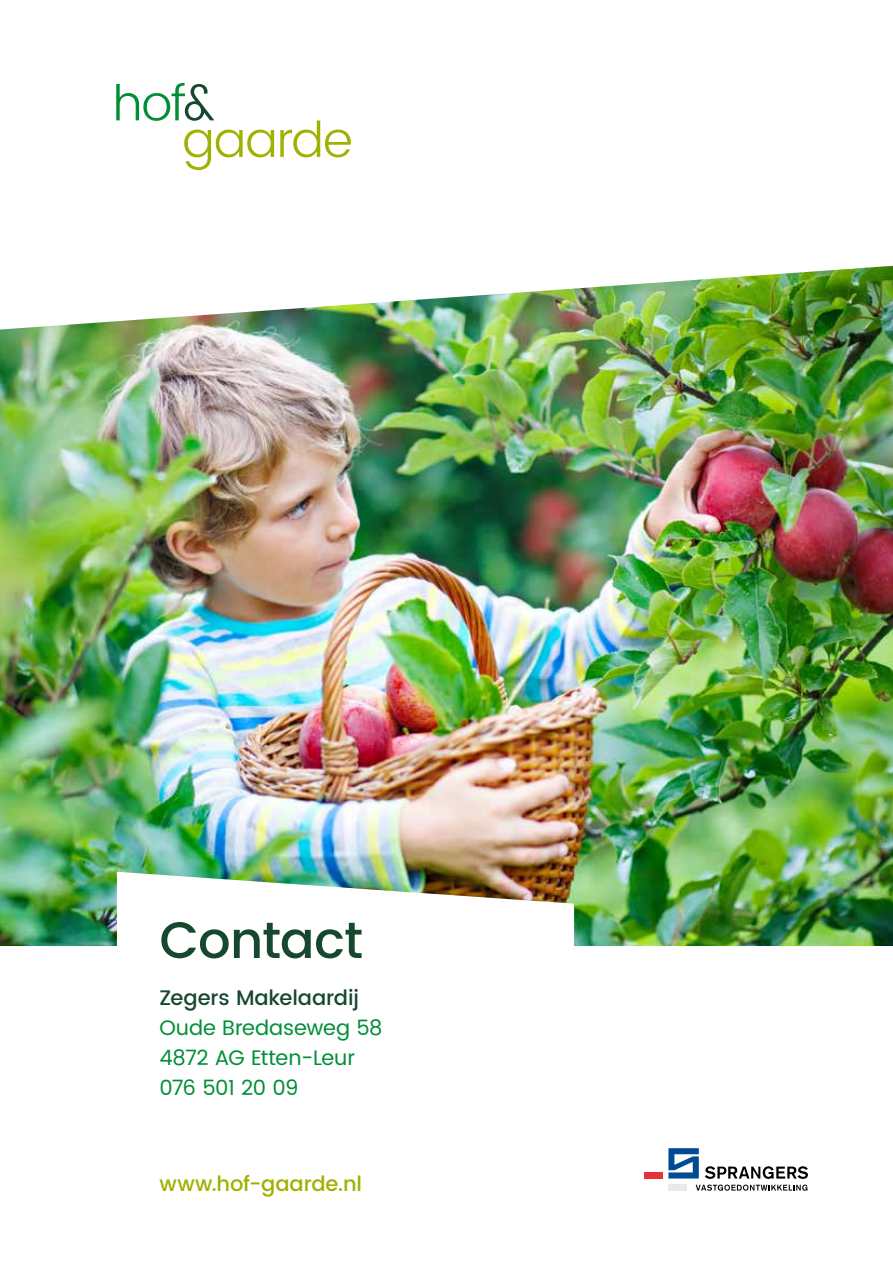
<style>
.page{position:relative;width:893px;height:1263px;background:#fff}
.page>*{position:absolute;margin:0;border:0;box-sizing:border-box;transform-origin:0 0}
.t1{font:500 51.15px "Poppins";letter-spacing:-.015em;color:#164830}
.t2{font:21px/30px "Poppins";letter-spacing:-.015em;color:#008e36}
.t3{font:500 21px "Poppins";letter-spacing:-.005em;color:#164830}
.t4{font:500 21px "Poppins";letter-spacing:-.005em;color:#a0b101}
</style>
<div class="page">
<img style="left:0;top:266px;width:893px;height:680px">
<img style="left:117px;top:872px;width:457px;height:74px">
<div style="left:644px;top:1172px;width:18px;height:6px;background:#e73037"></div>
<svg style="left:668px;top:1148px;width:140px;height:43px"></svg>
<svg style="left:116px;top:83px;width:235px;height:87px"></svg>
<h1 class="t1" style="left:159px;top:902px;width:205px">Contact</h1>
<p class="t3" style="left:159px;top:982px;width:201px">Zegers Makelaardij</p>
<p class="t2" style="left:159px;top:1013px;width:225px">Oude Bredaseweg 58<br>4872 AG Etten-Leur<br>076 501 20 09</p>
<p class="t4" style="left:159px;top:1168px;width:204px">www.hof-gaarde.nl</p>
</div>
